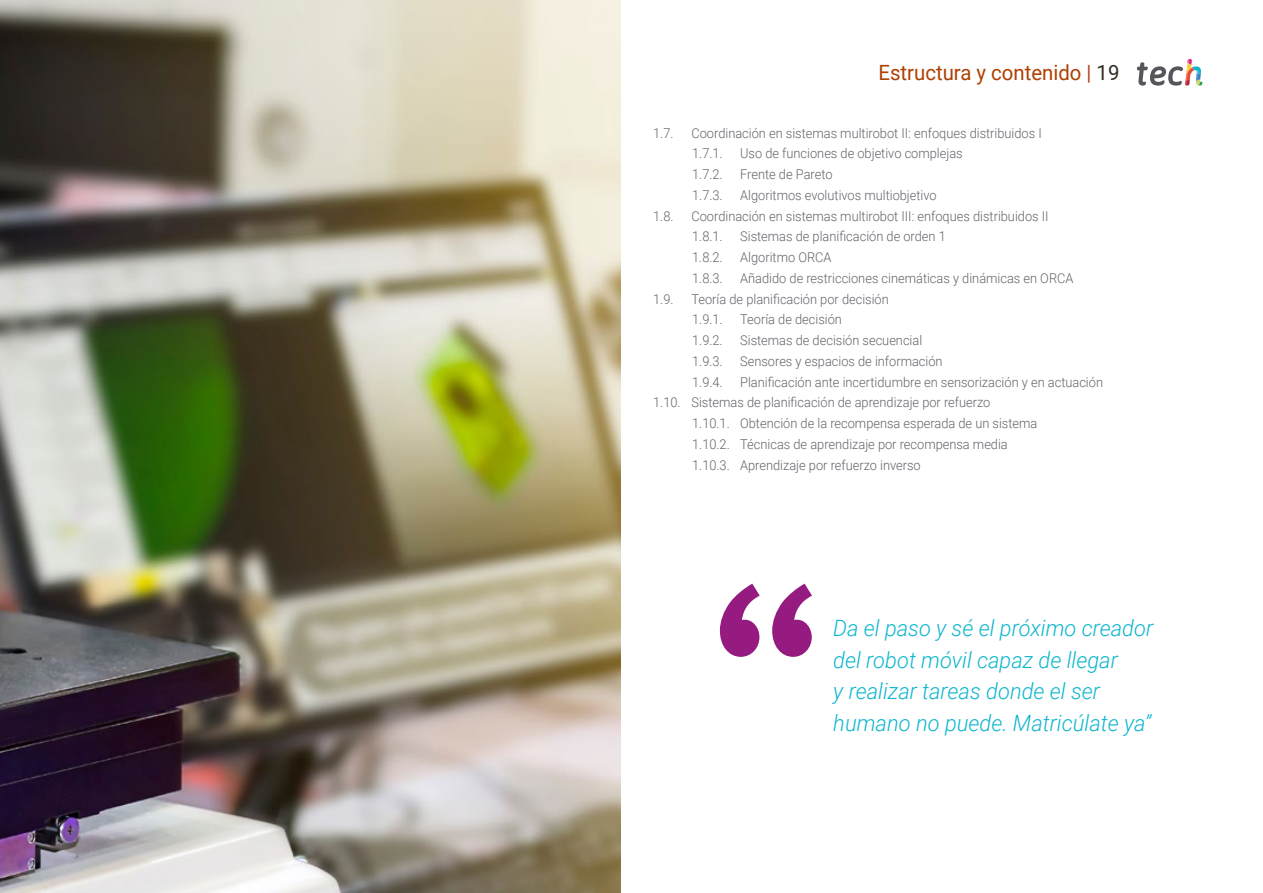
<style>
.page{position:relative;width:1263px;height:893px;background:#fff}
.page>*{position:absolute;margin:0;border:0;box-sizing:border-box;transform-origin:0 0}
.t1{font:italic 300 22.5px/31.5px "Roboto";color:#0fb6cf}
.t2{font:21px "Roboto";color:#ae4000}
.t3{font:300 13.5px/20.7px "Roboto";color:#61646a;scale:.95 1}
.s1{color:#b04117}
.s2{color:#312e20}
</style>
<div class="page">
<svg style="left:1137px;top:59px;width:65px;height:27px"></svg>
<img style="left:0;top:0;width:621px;height:893px">
<svg style="left:720px;top:584px;width:92px;height:73px"></svg>
<h2 class="t2" style="left:878px;top:57px;width:242px">Estructura y contenido <span class="s1">|</span> <span class="s2">19</span></h2>
<p class="t3" style="left:653px;top:122px;width:23px">1.7.</p>
<p class="t3" style="left:691px;top:122px;width:370px">Coordinación en sistemas multirobot II: enfoques distribuidos I<br>1.7.1.</p>
<p class="t3" style="left:740px;top:143px;width:236px">Uso de funciones de objetivo complejas</p>
<p class="t3" style="left:692px;top:164px;width:34px">1.7.2.</p>
<p class="t3" style="left:740px;top:164px;width:99px">Frente de Pareto</p>
<p class="t3" style="left:692px;top:184px;width:34px">1.7.3.</p>
<p class="t3" style="left:740px;top:184px;width:208px">Algoritmos evolutivos multiobjetivo</p>
<p class="t3" style="left:653px;top:205px;width:23px">1.8.</p>
<p class="t3" style="left:691px;top:205px;width:377px">Coordinación en sistemas multirobot III: enfoques distribuidos II<br>1.8.1.</p>
<p class="t3" style="left:740px;top:226px;width:218px">Sistemas de planificación de orden 1</p>
<p class="t3" style="left:692px;top:247px;width:34px">1.8.2.</p>
<p class="t3" style="left:740px;top:247px;width:98px">Algoritmo ORCA</p>
<p class="t3" style="left:692px;top:267px;width:34px">1.8.3.</p>
<p class="t3" style="left:740px;top:267px;width:352px">Añadido de restricciones cinemáticas y dinámicas en ORCA</p>
<p class="t3" style="left:653px;top:288px;width:23px">1.9.</p>
<p class="t3" style="left:691px;top:288px;width:209px">Teoría de planificación por decisión<br>1.9.1.</p>
<p class="t3" style="left:740px;top:309px;width:109px">Teoría de decisión</p>
<p class="t3" style="left:692px;top:330px;width:34px">1.9.2.</p>
<p class="t3" style="left:740px;top:330px;width:193px">Sistemas de decisión secuencial</p>
<p class="t3" style="left:692px;top:350px;width:34px">1.9.3.</p>
<p class="t3" style="left:740px;top:350px;width:215px">Sensores y espacios de información</p>
<p class="t3" style="left:692px;top:371px;width:34px">1.9.4.</p>
<p class="t3" style="left:740px;top:371px;width:383px">Planificación ante incertidumbre en sensorización y en actuación</p>
<p class="t3" style="left:653px;top:392px;width:356px">1.10. Sistemas de planificación de aprendizaje por refuerzo</p>
<p class="t3" style="left:692px;top:413px;width:365px">1.10.1. Obtención de la recompensa esperada de un sistema</p>
<p class="t3" style="left:692px;top:433px;width:334px">1.10.2. Técnicas de aprendizaje por recompensa media</p>
<p class="t3" style="left:692px;top:454px;width:242px">1.10.3. Aprendizaje por refuerzo inverso</p>
<h1 class="t1" style="left:833px;top:611px;width:321px">Da el paso y sé el próximo creador del robot móvil capaz de llegar<br>y realizar tareas donde el ser humano no puede. Matricúlate ya”</h1>
</div>
